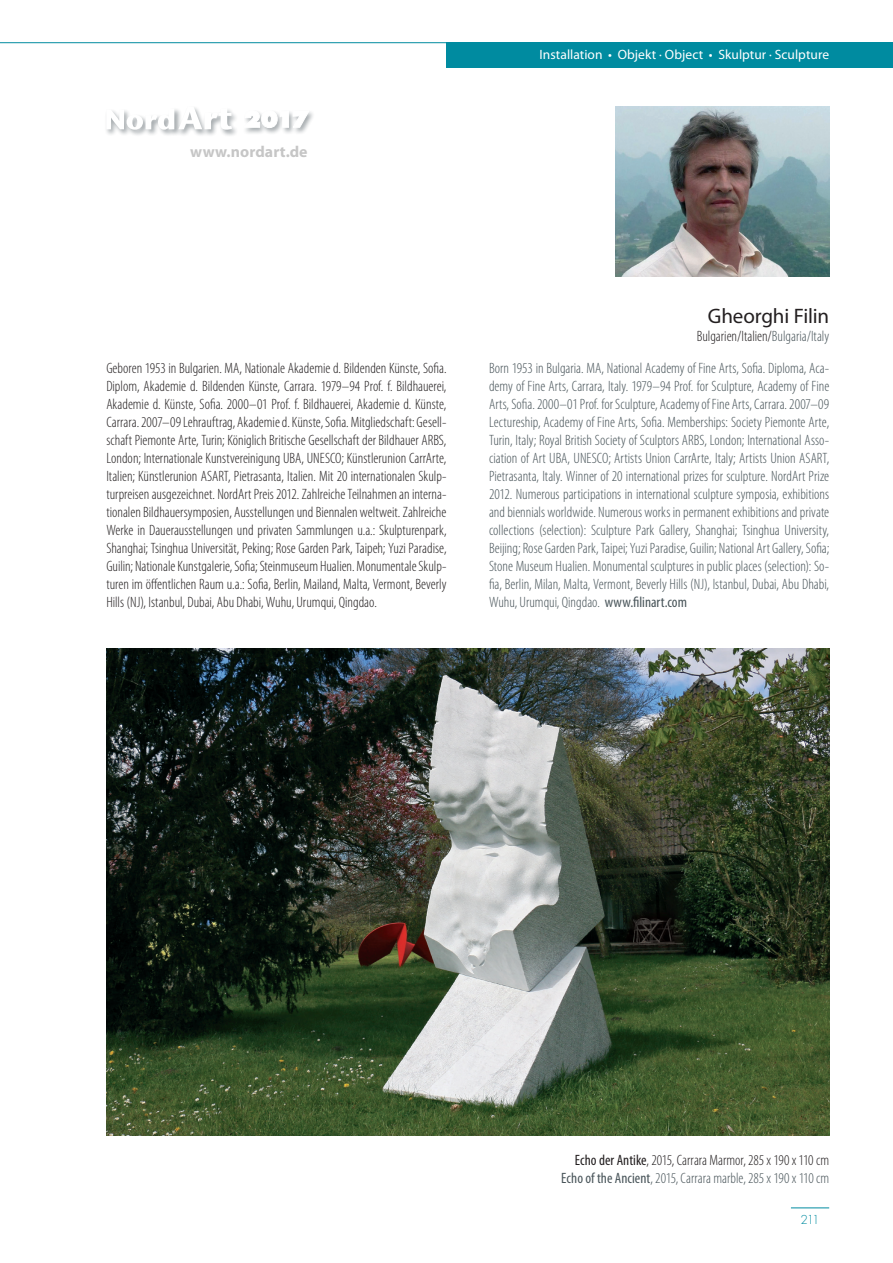
<style>
.page{position:relative;width:893px;height:1263px;background:#fff}
.page>*{position:absolute;margin:0;border:0;box-sizing:border-box;transform-origin:0 0}
.t1{font:21px "Myriad Pro";letter-spacing:-.01em;color:#231f20}
.t2{font:700 15.9px "Myriad Pro";letter-spacing:.005em;color:#c6c6c6}
.t3{font:300 condensed 15px/18px "Myriad Pro";color:#231f20;text-align:right}
.t4{font:300 condensed 15px/18px "Myriad Pro";color:#485459;text-align:justify}
.t5{font:13.5px "Myriad Pro";color:#fff}
.t6{font:300 12px "Futura Std";color:#008ba0}
.s1{color:#485459}
.s2{font-weight:400}
.s3{font-weight:400;color:#485459}
</style>
<div class="page">
<div style="left:446px;top:43px;width:447px;height:25px;background:#008ba0"></div>
<hr style="left:0;top:42px;width:446px;height:1px;background:#008ba0">
<hr style="left:791px;top:1207px;width:38px;height:1px;background:#008ba0">
<div style="left:105px;top:107px;width:77px;height:30px;background:#0b1a22;opacity:.75"></div>
<div style="left:177px;top:105px;width:62px;height:32px;background:#0b1a22;opacity:.75"></div>
<svg style="left:106px;top:106px;width:126px;height:24px"></svg>
<div style="left:242px;top:109px;width:74px;height:26px;background:#0b1a22;opacity:.75"></div>
<svg style="left:243px;top:111px;width:66px;height:17px"></svg>
<img style="left:106px;top:648px;width:723px;height:488px">
<img style="left:615px;top:106px;width:214px;height:170px">
<p class="t2" style="left:190px;top:142px;width:119px">www.nordart.de</p>
<p class="t5" style="left:540px;top:46px;width:291px">Installation • Objekt · Object • Skulptur · Sculpture</p>
<h1 class="t1" style="left:708px;top:303px;width:123px">Gheorghi Filin</h1>
<p class="t3" style="left:697px;top:327px;width:134px">Bulgarien/Italien/<span class="s1">Bulgaria/Italy</span></p>
<p class="t3" style="left:106px;top:359px;width:342px;text-align:justify">Geboren 1953 in Bulgarien. MA, Nationale Akademie d. Bildenden Künste, Sofia.<br>Diplom, Akademie d. Bildenden Künste, Carrara. 1979–94 Prof. f. Bildhauerei, Akademie d. Künste, Sofia. 2000–01 Prof. f. Bildhauerei, Akademie d. Künste, Carrara. 2007–09 Lehrauftrag, Akademie d. Künste, Sofia. Mitgliedschaft: Gesell&shy;schaft Piemonte Arte, Turin; Königlich Britische Gesellschaft der Bildhauer ARBS, London; Internationale Kunstvereinigung UBA, UNESCO; Künstlerunion CarrArte, Italien; Künstlerunion ASART, Pietrasanta, Italien. Mit 20 internationalen Skulp&shy;turpreisen ausgezeichnet. NordArt Preis 2012. Zahlreiche Teilnahmen an interna&shy;tionalen Bildhauersymposien, Ausstellungen und Biennalen weltweit. Zahlreiche Werke in Dauerausstellungen und privaten Sammlungen u.a.: Skulpturenpark, Shanghai; Tsinghua Universität, Peking; Rose Garden Park, Taipeh; Yuzi Paradise, Guilin; Nationale Kunstgalerie, Sofia; Steinmuseum Hualien. Monumentale Skulp&shy;turen im öffentlichen Raum u.a.: Sofia, Berlin, Mailand, Malta, Vermont, Beverly Hills (NJ), Istanbul, Dubai, Abu Dhabi, Wuhu, Urumqui, Qingdao.</p>
<p class="t4" style="left:489px;top:359px;width:342px">Born 1953 in Bulgaria. MA, National Academy of Fine Arts, Sofia. Diploma, Aca&shy;demy of Fine Arts, Carrara, Italy. 1979–94 Prof. for Sculpture, Academy of Fine Arts, Sofia. 2000–01 Prof. for Sculpture, Academy of Fine Arts, Carrara. 2007–09<br>Lectureship, Academy of Fine Arts, Sofia. Memberships: Society Piemonte Arte, Turin, Italy; Royal British Society of Sculptors ARBS, London; International Asso&shy;ciation of Art UBA, UNESCO; Artists Union CarrArte, Italy; Artists Union ASART, Pietrasanta, Italy. Winner of 20 international prizes for sculpture. NordArt Prize 2012. Numerous participations in international sculpture symposia, exhibitions and biennials worldwide. Numerous works in permanent exhibitions and private collections (selection): Sculpture Park Gallery, Shanghai; Tsinghua University, Beijing; Rose Garden Park, Taipei; Yuzi Paradise, Guilin; National Art Gallery, Sofia; Stone Museum Hualien. Monumental sculptures in public places (selection): So&shy;fia, Berlin, Milan, Malta, Vermont, Beverly Hills (NJ), Istanbul, Dubai, Abu Dhabi, Wuhu, Urumqui, Qingdao. <span class="s2">www.filinart.com</span></p>
<p class="t3" style="left:561px;top:1151px;width:269px"><span class="s2">Echo der Antike</span>, 2015, Carrara Marmor, 285 x 190 x 110 cm<br><span class="s3">Echo of the Ancient</span><span class="s1">, 2015, Carrara marble, 285 x 190 x 110 cm</span></p>
<p class="t6" style="left:800px;top:1212px;width:21px">211</p>
</div>
